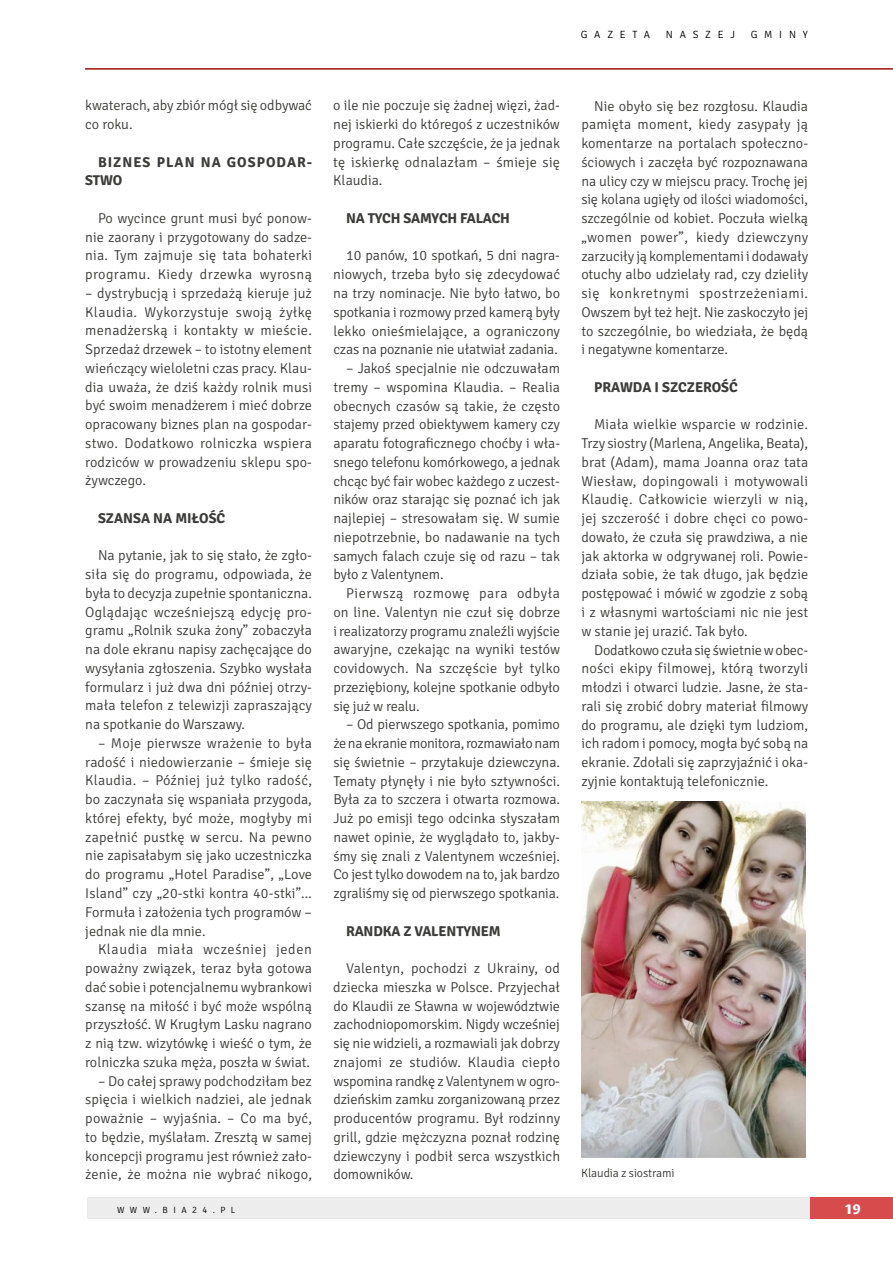
<style>
.page{position:relative;width:893px;height:1263px;background:#fff}
.page>*{position:absolute;margin:0;border:0;box-sizing:border-box;transform-origin:0 0}
.t1{font:300 14.25px/18.8px "Signika";color:#3c3c3b;text-align:justify}
.t2{font:700 14.25px "Signika";letter-spacing:-.01em;color:#3c3c3b}
.t3{font:800 13.5px "Costa Ptf";color:#fff}
.t4{font:300 12px "Signika";letter-spacing:-.01em;color:#3c3c3b}
.t5{font:300 10.5px "Signika";letter-spacing:.645em;color:#000}
.t6{font:300 9px "Signika";letter-spacing:.605em;color:#000}
</style>
<div class="page">
<div style="left:87px;top:1198px;width:750px;height:21px;background:#ededed"></div>
<div style="left:810px;top:1198px;width:83px;height:21px;background:#d84b4d"></div>
<hr style="left:85px;top:68px;width:808px;height:2px;background:#a11007">
<img style="left:581px;top:801px;width:225px;height:357px">
<p class="t5" style="left:581px;top:27px;width:71px">gazeta</p>
<p class="t5" style="left:666px;top:27px;width:69px">naszej</p>
<p class="t5" style="left:751px;top:27px;width:59px">gm iny</p>
<p class="t1" style="left:85px;top:95px;width:228px">kwaterach, aby zbiór mógł się odbywać co roku.</p>
<p class="t2" style="left:98px;top:152px;width:10px">BIZNES</p>
<p class="t2" style="left:157px;top:152px;width:10px">PLAN</p>
<p class="t2" style="left:201px;top:152px;width:37px">NA GOSPODAR</p>
<p class="t2" style="left:307px;top:152px;width:7px">-</p>
<p class="t2" style="left:85px;top:170px;width:27px">STWO</p>
<p class="t1" style="left:85px;top:208px;width:228px;text-indent:13px">Po wycince grunt musi być ponow&shy;nie zaorany i przygotowany do sadze&shy;nia. Tym zajmuje się tata bohaterki programu. Kiedy drzewka wyrosną</p>
<p class="t1" style="left:85px;top:283px;width:228px">– dystrybucją i sprzedażą kieruje już Klaudia. Wykorzystuje swoją żyłkę menadżerską i kontakty w mieście.<br>Sprzedaż drzewek – to istotny element wieńczący wieloletni czas pracy. Klau&shy;dia uważa, że dziś każdy rolnik musi być swoim menadżerem i mieć dobrze opracowany biznes plan na gospodar&shy;stwo. Dodatkowo rolniczka wspiera rodziców w prowadzeniu sklepu spo&shy;żywczego.</p>
<p class="t2" style="left:98px;top:508px;width:10px">SZANSA</p>
<p class="t2" style="left:153px;top:508px;width:42px">NA MIŁOŚ</p>
<p class="t2" style="left:217px;top:508px;width:10px">Ć</p>
<p class="t1" style="left:85px;top:545px;width:228px;text-indent:13px">N a pytanie, jak to się stało, że zgło&shy;siła się do programu, odpowiada, że była to decyzja zupełnie spontaniczna.<br>Oglądając wcześniejszą edycję pro&shy;gramu „Rolnik szuka żony” zobaczyła na dole ekranu napisy zachęcające do wysyłania zgłoszenia. Szybko wysłała formularz i już dwa dni później otrzy&shy;mała telefon z telewizji zapraszający na spotkanie do Warszawy.</p>
<p class="t1" style="left:85px;top:733px;width:228px;text-indent:13px">– Moje pierwsze wrażenie to była radość i niedowierzanie – śmieje się Klaudia. – Później już tylko radość, bo zaczynała się wspaniała przygoda, której efekty, być może, mogłyby mi zapełnić pustkę w sercu. N a pewno nie zapisałabym się jako uczestniczka do programu „Hotel Paradise”, „Love I sland” czy „20-stki kontra 40-stki”… Formuła i założenia tych programów – jednak nie dla mnie.</p>
<p class="t1" style="left:85px;top:939px;width:228px;text-indent:13px">Klaudia miała wcześniej jeden poważny związek, teraz była gotowa dać sobie i potencjalnemu wybrankowi szansę na miłość i być może wspólną przyszłość. W Krugłym Lasku nagrano z nią tzw. wizytówkę i wieść o tym, że rolniczka szuka męża, poszła w świat.</p>
<p class="t1" style="left:85px;top:1070px;width:228px;text-indent:13px">– Do całej sprawy podchodziłam bez spięcia i wielkich nadziei, ale jednak poważnie – wyjaśnia. – Co ma być, to będzie, myślałam. Zresztą w samej koncepcji programu jest również zało&shy;żenie, że można nie wybrać nikogo,</p>
<p class="t1" style="left:333px;top:95px;width:228px">o ile nie poczuje się żadnej więzi, żad&shy;nej iskierki do któregoś z uczestników programu. Całe szczęście, że ja jednak tę iskierkę odnalazłam – śmieje się Klaudia.</p>
<p class="t2" style="left:346px;top:208px;width:39px">NA TYCH</p>
<p class="t2" style="left:403px;top:208px;width:38px">SAMYCH</p>
<p class="t2" style="left:460px;top:208px;width:16px">FALACH</p>
<p class="t1" style="left:333px;top:245px;width:228px;text-indent:13px">10 panów, 10 spotkań, 5 dni nagra&shy;niowych, trzeba było się zdecydować na trzy nominacje. N ie było łatwo, bo spotkania i rozmowy przed kamerą były lekko onieśmielające, a ograniczony czas na poznanie nie ułatwiał zadania.</p>
<p class="t1" style="left:333px;top:358px;width:228px;text-indent:13px">– Jakoś specjalnie nie odczuwałam tremy – wspomina Klaudia. – Realia obecnych czasów są takie, że często stajemy przed obiektywem kamery czy aparatu fotograficznego choćby i wła&shy;snego telefonu komórkowego, a jednak chcąc być fair wobec każdego z uczest&shy;ników oraz starając się poznać ich jak najlepiej – stresowałam się. W sumie niepotrzebnie, bo nadawanie na tych samych falach czuje się od razu – tak było z Valentynem.</p>
<p class="t1" style="left:333px;top:583px;width:228px;text-indent:13px">Pierwszą rozmowę para odbyła on line. Valentyn nie czuł się dobrze i realizatorzy programu znaleźli wyjście awaryjne, czekając na wyniki testów covidowych. N a szczęście był tylko przeziębiony, kolejne spotkanie odbyło się już w realu.</p>
<p class="t1" style="left:333px;top:714px;width:228px;text-indent:13px">– Od pierwszego spotkania, pomimo że na ekranie monitora, rozmawiało nam się świetnie – przytakuje dziewczyna.<br>Tematy płynęły i nie było sztywności.<br>Była za to szczera i otwarta rozmowa.<br>Już po emisji tego odcinka słyszałam nawet opinie, że wyglądało to, jakby&shy;śmy się znali z Valentynem wcześniej.<br>Co jest tylko dowodem na to, jak bardzo zgraliśmy się od pierwszego spotkania.</p>
<p class="t2" style="left:346px;top:921px;width:10px">RANDKA</p>
<p class="t2" style="left:403px;top:921px;width:29px">Z VALEN</p>
<p class="t2" style="left:456px;top:921px;width:46px">TYNE M</p>
<p class="t1" style="left:333px;top:958px;width:228px;text-indent:13px">Valentyn, pochodzi z U krainy, od dziecka mieszka w Polsce. Przyjechał do Klaudii ze Sławna w województwie zachodniopomorskim. Nigdy wcześniej się nie widzieli, a rozmawiali jak dobrzy znajomi ze studiów. Klaudia ciepło wspomina randkę z Valentynem w ogro&shy;dzieńskim zamku zorganizowaną przez producentów programu. Był rodzinny grill, gdzie mężczyzna poznał rodzinę dziewczyny i podbił serca wszystkich domowników.</p>
<p class="t1" style="left:581px;top:96px;width:228px;text-indent:13px">N ie obyło się bez rozgłosu. Klaudia pamięta moment, kiedy zasypały ją komentarze na portalach społeczno&shy;ściowych i zaczęła być rozpoznawana na ulicy czy w miejscu pracy. Trochę jej się kolana ugięły od ilości wiadomości, szczególnie od kobiet. Poczuła wielką „women power”, kiedy dziewczyny zarzuciły ją komplementami i dodawały otuchy albo udzielały rad, czy dzieliły się konkretnymi spostrzeżeniami.<br>Owszem był też hejt. N ie zaskoczyło jej to szczególnie, bo wiedziała, że będą i negatywne komentarze.</p>
<p class="t2" style="left:594px;top:377px;width:11px">PRAWDA</p>
<p class="t2" style="left:655px;top:377px;width:17px">I SZCZEROŚ</p>
<p class="t2" style="left:729px;top:377px;width:10px">Ć</p>
<p class="t1" style="left:581px;top:414px;width:228px;text-indent:13px">Miała wielkie wsparcie w rodzinie.<br>Trzy siostry (Marlena, Angelika, Beata), brat (Adam), mama Joanna oraz tata Wiesław, dopingowali i motywowali Klaudię. Całkowicie wierzyli w nią, jej szczerość i dobre chęci co powo&shy;dowało, że czuła się prawdziwa, a nie jak aktorka w odgrywanej roli. Powie&shy;działa sobie, że tak długo, jak będzie postępować i mówić w zgodzie z sobą i z własnymi wartościami nic nie jest w stanie jej urazić. Tak było.</p>
<p class="t1" style="left:581px;top:639px;width:228px;text-indent:13px">Dodatkowo czuła się świetnie w obec&shy;ności ekipy filmowej, którą tworzyli młodzi i otwarci ludzie. Jasne, że sta&shy;rali się zrobić dobry materiał filmowy do programu, ale dzięki tym ludziom, ich radom i pomocy, mogła być sobą na ekranie. Zdołali się zaprzyjaźnić i oka&shy;zyjnie kontaktują telefonicznie.</p>
<p class="t4" style="left:581px;top:1164px;width:95px">Klaudia z siostrami</p>
<p class="t6" style="left:117px;top:1203px;width:120px">www.bia24.pl</p>
<p class="t3" style="left:845px;top:1201px;width:17px">19</p>
</div>
